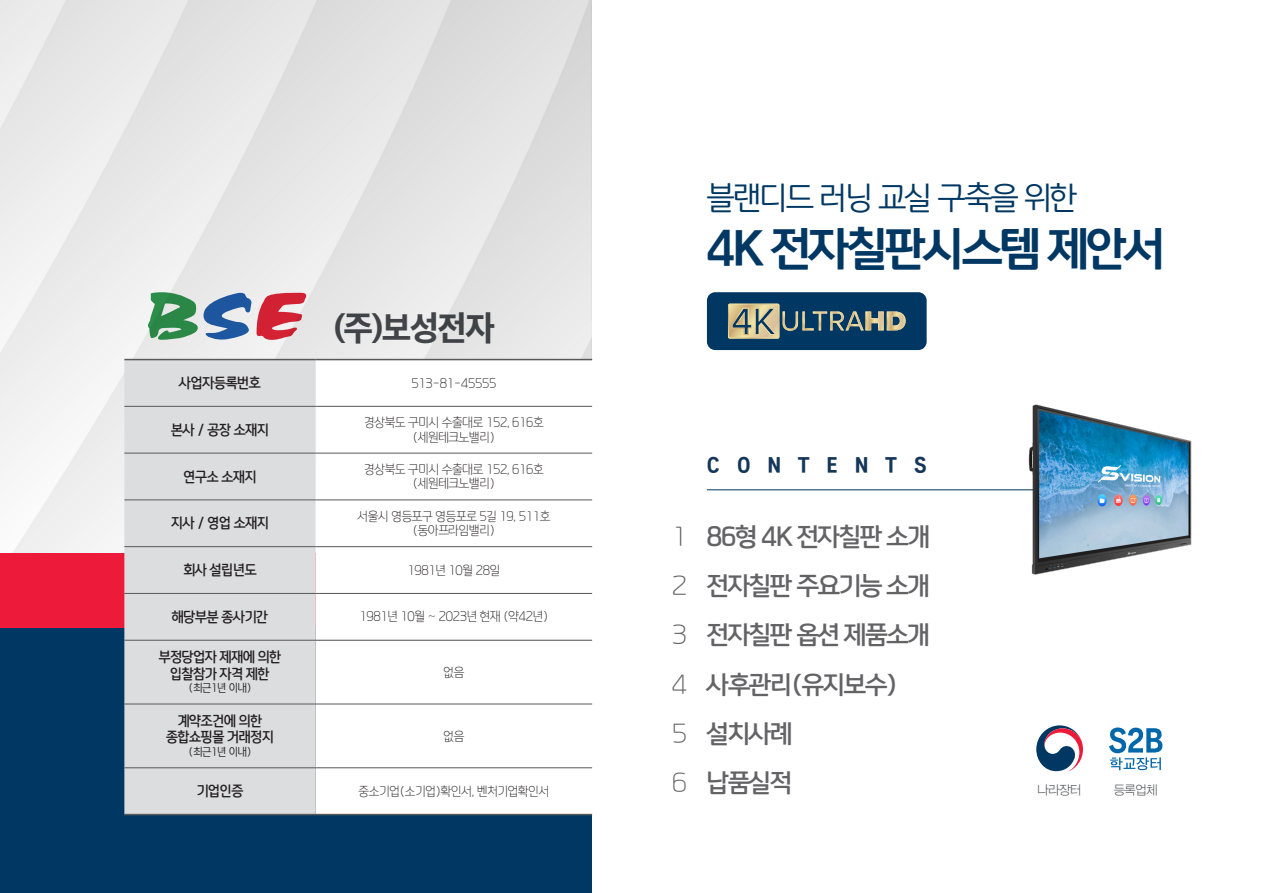
<style>
.page{position:relative;width:1263px;height:893px;background:#fff}
.page>*{position:absolute;margin:0;border:0;box-sizing:border-box;transform-origin:0 0}
.t1{font:700 43.5px "paybooc OTF Extra";letter-spacing:-.05em;color:#013863}
.t2{font:33px "SD Gothic Neoa h Ex Bd";color:#474a4e}
.t3{font:30px "paybooc OTF Medium";letter-spacing:-.05em;color:#013863}
.t4{font:24px "paybooc OTF Bold";letter-spacing:-.05em;color:#636366}
.t5{font:24px "paybooc OTF Light";color:#636366}
.t6{font:21px "SD Gt Neo Cond h Eb";letter-spacing:.8em;color:#143658}
.t7{font:13.5px "paybooc OTF Bold";letter-spacing:-.025em;color:#231f20;scale:.95 1}
.t8{font:12.75px "SD Gt Neo Ext c Lt";letter-spacing:-.05em;color:#474a4e;scale:.87 1}
.t9{font:12px "paybooc OTF Light";letter-spacing:-.025em;color:#231f20;scale:.95 1}
.t10{font:10.5px "paybooc OTF Medium";letter-spacing:-.025em;color:#231f20;scale:.95 1}
</style>
<div class="page">
<img style="left:0;top:0;width:591px;height:553px">
<div style="left:0;top:553px;width:591px;height:340px;background:#013863"></div>
<div style="left:0;top:553px;width:591px;height:75px;background:#ed1a3a"></div>
<hr style="left:707px;top:489px;width:455px;height:1px;background:#013863">
<img style="left:1023px;top:404px;width:169px;height:171px">
<svg style="left:1036px;top:725px;width:47px;height:47px"></svg>
<svg style="left:1109px;top:727px;width:53px;height:43px"></svg>
<div style="left:707px;top:292px;width:220px;height:58px;background:#013863;border-radius:8px"></div>
<svg style="left:728px;top:304px;width:177px;height:35px"></svg>
<div style="left:124px;top:360px;width:192px;height:454px;background:#dcdddf"></div>
<div style="left:316px;top:360px;width:276px;height:454px;background:#fff"></div>
<svg style="left:316px;top:407px;width:276px;height:233px"></svg>
<hr style="left:124px;top:546px;width:192px;height:1px;background:#57585a">
<hr style="left:124px;top:593px;width:192px;height:1px;background:#57585a">
<hr style="left:124px;top:640px;width:192px;height:1px;background:#57585a">
<hr style="left:124px;top:704px;width:192px;height:1px;background:#57585a">
<hr style="left:316px;top:704px;width:276px;height:1px;background:#57585a">
<hr style="left:124px;top:767px;width:192px;height:1px;background:#57585a">
<hr style="left:316px;top:767px;width:276px;height:1px;background:#57585a">
<hr style="left:316px;top:546px;width:276px;height:1px;background:#57585a">
<hr style="left:316px;top:593px;width:276px;height:1px;background:#57585a">
<hr style="left:316px;top:640px;width:276px;height:1px;background:#57585a">
<hr style="left:124px;top:814px;width:192px;height:1px;background:#57585a">
<hr style="left:316px;top:814px;width:276px;height:1px;background:#57585a">
<hr style="left:124px;top:359px;width:192px;height:1px;background:#57585a">
<hr style="left:316px;top:359px;width:276px;height:1px;background:#57585a">
<hr style="left:124px;top:406px;width:192px;height:1px;background:#57585a">
<hr style="left:124px;top:453px;width:192px;height:1px;background:#57585a">
<hr style="left:124px;top:500px;width:192px;height:1px;background:#57585a">
<hr style="left:316px;top:406px;width:276px;height:1px;background:#57585a">
<hr style="left:316px;top:453px;width:276px;height:1px;background:#57585a">
<hr style="left:316px;top:500px;width:276px;height:1px;background:#57585a">
<svg style="left:146px;top:292px;width:162px;height:49px"></svg>
<h2 class="t2" style="left:333px;top:312px;width:163px">(주)보성전자</h2>
<p class="t7" style="left:179px;top:375px;width:87px">사업자등록번호</p>
<p class="t9" style="left:411px;top:376px;width:91px">513-81-45555</p>
<p class="t7" style="left:171px;top:421px;width:104px">본사 / 공장 소재지</p>
<p class="t9" style="left:364px;top:415px;width:191px">경상북도 구미시 수출대로 152, 616호</p>
<p class="t9" style="left:412px;top:430px;width:89px">(세원테크노밸리)</p>
<p class="t7" style="left:183px;top:468px;width:78px">연구소 소재지</p>
<p class="t7" style="left:171px;top:515px;width:104px">지사 / 영업 소재지</p>
<p class="t9" style="left:364px;top:462px;width:191px">경상북도 구미시 수출대로 152, 616호</p>
<p class="t9" style="left:412px;top:476px;width:89px">(세원테크노밸리)</p>
<p class="t9" style="left:358px;top:509px;width:204px">서울시 영등포구 영등포로 5길 19, 511호</p>
<p class="t9" style="left:412px;top:523px;width:89px">(동아프라임밸리)</p>
<p class="t7" style="left:183px;top:562px;width:78px">회사 설립년도</p>
<p class="t9" style="left:407px;top:563px;width:99px">1981년 10월 28일</p>
<p class="t7" style="left:172px;top:608px;width:103px">해당부분 종사기간</p>
<p class="t9" style="left:359px;top:610px;width:201px">1981년 10월 ~ 2023년 현재 (약42년)</p>
<p class="t7" style="left:159px;top:649px;width:131px">부정당업자 제재에 의한</p>
<p class="t7" style="left:170px;top:665px;width:106px">입찰참가 자격 제한</p>
<p class="t10" style="left:189px;top:682px;width:68px">(최근1년 이내)</p>
<p class="t9" style="left:443px;top:665px;width:24px">없음</p>
<p class="t7" style="left:178px;top:713px;width:91px">계약조건에 의한</p>
<p class="t7" style="left:166px;top:729px;width:115px">종합쇼핑몰 거래정지</p>
<p class="t10" style="left:189px;top:746px;width:68px">(최근1년 이내)</p>
<p class="t9" style="left:443px;top:729px;width:24px">없음</p>
<p class="t7" style="left:197px;top:783px;width:51px">기업인증</p>
<p class="t9" style="left:358px;top:784px;width:203px">중소기업(소기업)확인서, 벤처기업확인서</p>
<p class="t3" style="left:707px;top:181px;width:373px">블랜디드 러닝 교실 구축을 위한</p>
<p class="t1" style="left:707px;top:221px;width:460px">4K 전자칠판시스템 제안서</p>
<p class="t6" style="left:707px;top:455px;width:221px">CONTENTS</p>
<p class="t5" style="left:672px;top:522px;width:17px">1</p>
<p class="t5" style="left:672px;top:572px;width:17px">2</p>
<p class="t5" style="left:672px;top:621px;width:17px">3</p>
<p class="t5" style="left:672px;top:670px;width:17px">4</p>
<p class="t5" style="left:672px;top:719px;width:17px">5</p>
<p class="t5" style="left:672px;top:769px;width:17px">6</p>
<p class="t4" style="left:707px;top:522px;width:225px">86형 4K 전자칠판 소개</p>
<p class="t4" style="left:707px;top:571px;width:224px">전자칠판 주요기능 소개</p>
<p class="t4" style="left:707px;top:620px;width:224px">전자칠판 옵션 제품소개</p>
<p class="t4" style="left:707px;top:669px;width:192px">사후관리(유지보수)</p>
<p class="t4" style="left:707px;top:719px;width:87px">설치사례</p>
<p class="t4" style="left:707px;top:768px;width:87px">납품실적</p>
<p class="t8" style="left:1037px;top:784px;width:52px">나라장터</p>
<p class="t8" style="left:1114px;top:784px;width:52px">등록업체</p>
</div>
